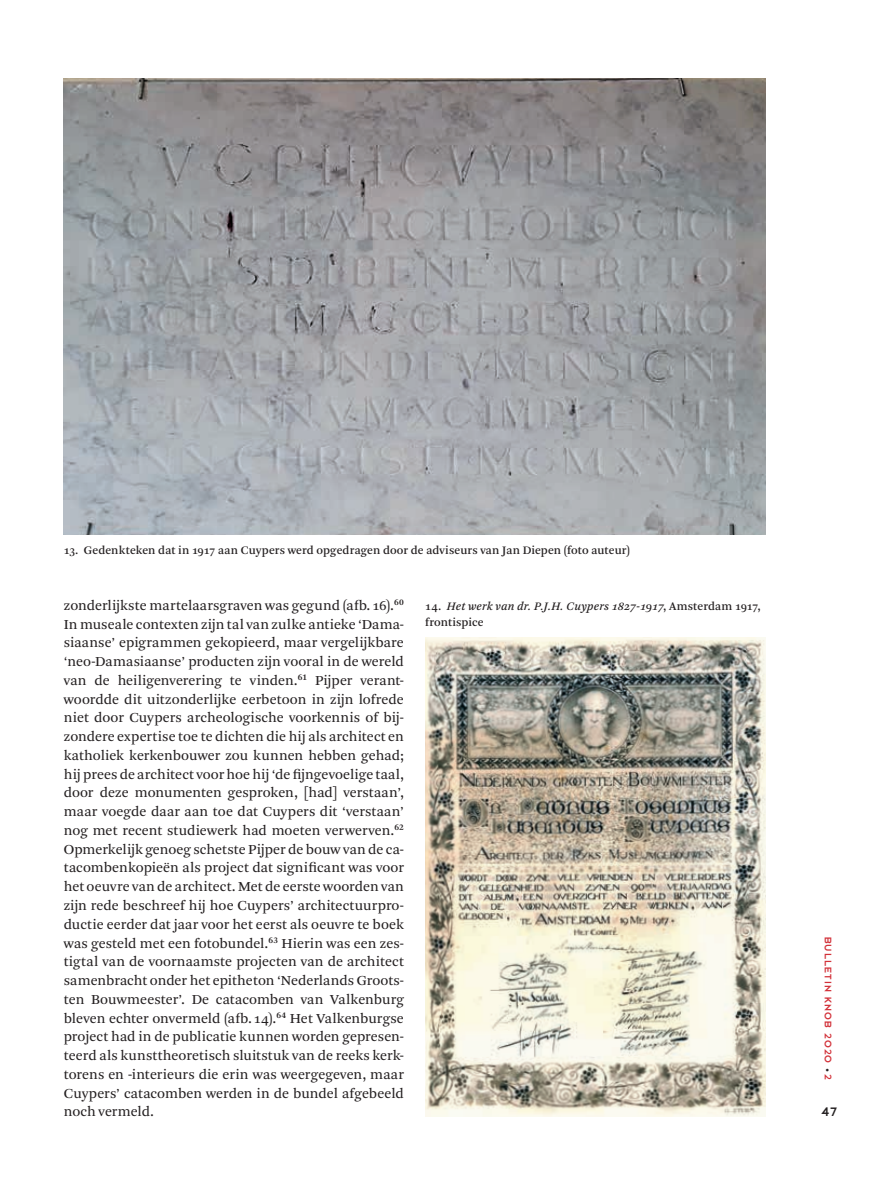
<style>
.page{position:relative;width:893px;height:1191px;background:#fff}
.page>*{position:absolute;margin:0;border:0;box-sizing:border-box;transform-origin:0 0}
.t1{font:14.4px/18.8px "Arnhem Pro Blond";letter-spacing:-.005em;color:#231f20;text-align:justify}
.t2{font:13.5px "Dessau Pro";color:#231f20}
.t3{font:12px "Arnhem Pro";letter-spacing:.01em;color:#231f20}
.t4{font:italic 12px/15.8px "Arnhem Pro";letter-spacing:.01em;color:#231f20}
.t5{font:10.5px "Dessau Pro";letter-spacing:.11em;color:#d23139}
.s1{font-style:normal}
.s2{font-size:8.25px;color:#231f20}
</style>
<div class="page">
<img style="left:64px;top:79px;width:701px;height:456px">
<img style="left:425px;top:637px;width:340px;height:479px">
<p class="t3" style="left:64px;top:542px;width:568px">13. Gedenkteken dat in 1917 aan Cuypers werd opgedragen door de adviseurs van Jan Diepen (foto auteur)</p>
<p class="t1" style="left:64px;top:596px;width:342px">zonderlijkste martelaarsgraven was gegund (afb.16).<sup>60<br></sup>In museale contexten zijn tal van zulke antieke ‘Dama&shy;siaanse’ epigrammen gekopieerd, maar vergelijkbare ‘neo-Damasiaanse’ producten zijn vooral in de wereld van de heiligenverering te vinden.<sup>61</sup> Pijper verant&shy;woordde dit uitzonderlijke eerbetoon in zijn lofrede niet door Cuypers archeologische voorkennis of bij&shy;zondere expertise toe te dichten die hij als architect en katholiek kerkenbouwer zou kunnen hebben gehad; hij prees de architect voor hoe hij ‘de fijngevoelige taal, door deze monumenten gesproken, [had] verstaan’, maar voegde daar aan toe dat Cuypers dit ‘verstaan’ nog met recent studiewerk had moeten verwerven.<sup>62<br></sup>Opmerkelijk genoeg schetste Pijper de bouw van de ca&shy;tacombenkopieën als project dat significant was voor het oeuvre van de architect. Met de eerste woorden van zijn rede beschreef hij hoe Cuypers’ architectuurpro&shy;ductie eerder dat jaar voor het eerst als oeuvre te boek was gesteld met een fotobundel.<sup>63</sup> Hierin was een zes&shy;tigtal van de voornaamste projecten van de architect samenbracht onder het epitheton ‘Nederlands Groots&shy;ten Bouwmeester’. De catacomben van Valkenburg bleven echter onvermeld (afb.14).<sup>64</sup> Het Valkenburgse project had in de publicatie kunnen worden gepresen&shy;teerd als kunsttheoretisch sluitstuk van de reeks kerk&shy;torens en -interieurs die erin was weergegeven, maar Cuypers’ catacomben werden in de bundel afgebeeld noch vermeld.</p>
<p class="t4" style="left:425px;top:598px;width:337px"><span class="s1">14.</span> Het werk van dr. P.J.H. Cuypers 1827-1917<span class="s1">, Amsterdam 1917, frontispice</span></p>
<p class="t5" style="left:833px;top:936px;width:145px;rotate:90deg">BULLETIN KNOB 2020 <span class="s2">•</span> 2</p>
<p class="t2" style="left:821px;top:1105px;width:17px">47</p>
</div>
